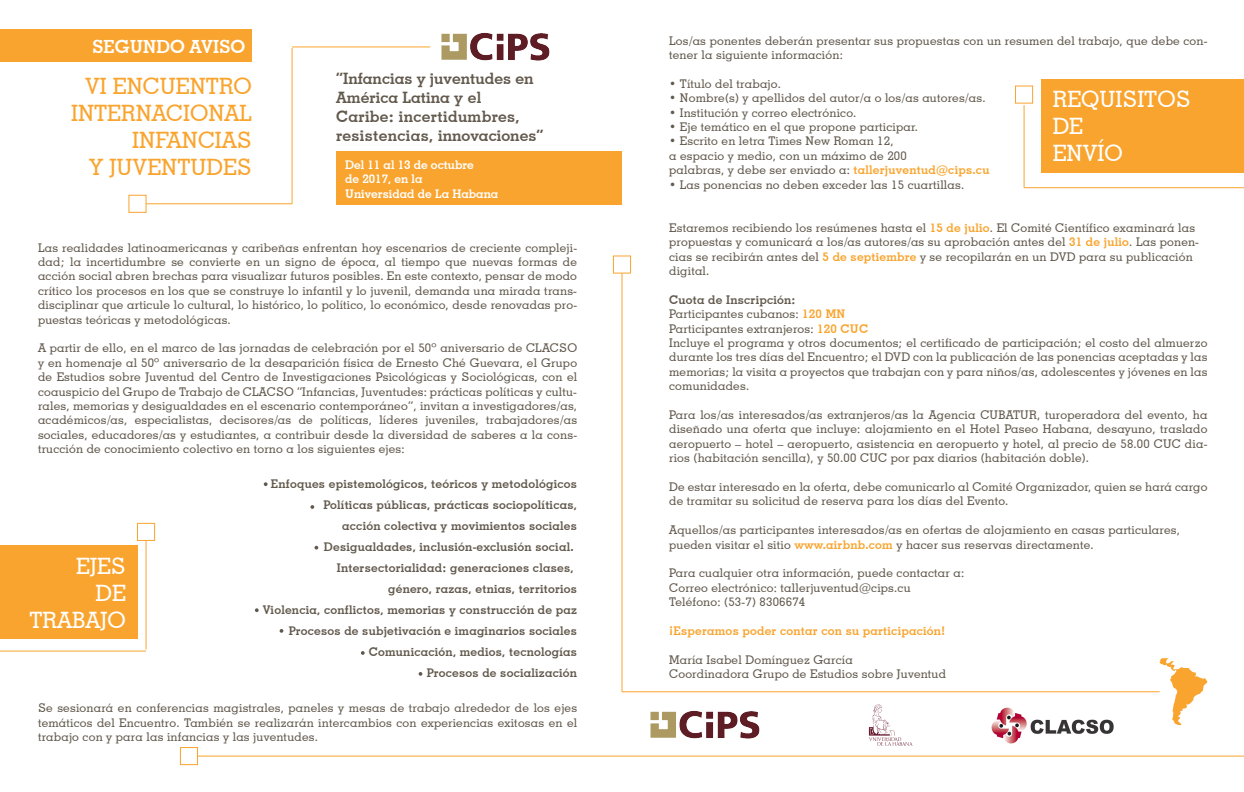
<style>
.page{position:relative;width:1244px;height:792px;background:#fff}
.page>*{position:absolute;margin:0;border:0;box-sizing:border-box;transform-origin:0 0}
.t1{font:500 22.6px/27.1px "Geometric Slab 703 BT";color:#f9a42e;text-align:right}
.t2{font:500 22.6px/27.1px "Geometric Slab 703 BT";color:#fff}
.t3{font:700 18.1px "Geometric Slab 703 BT";color:#fff}
.t4{font:700 15.7px/18.9px "Geometric Slab 703 BT";color:#62594d}
.t5{font:500 12px/14.4px "Geometric Slab 703 BT";letter-spacing:.02em;color:#62594d}
.t6{font:700 12px/21px "Geometric Slab 703 BT";letter-spacing:.02em;color:#62594d;text-align:right}
.t7{font:700 12px/14.4px "Geometric Slab 703 BT";color:#fff}
.t8{font:700 12px "Geometric Slab 703 BT";letter-spacing:.02em;color:#f9a42e}
.s1{font-weight:700;color:#f9a42e}
.s2{font-weight:700}
</style>
<div class="page">
<div style="left:0;top:546px;width:137px;height:93px;background:#f9a42e"></div>
<div style="left:1041px;top:79px;width:203px;height:94px;background:#f9a42e"></div>
<div style="left:0;top:29px;width:252px;height:33px;background:#f9a42e"></div>
<div style="left:336px;top:152px;width:286px;height:53px;background:#f9a42e"></div>
<svg style="left:1160px;top:658px;width:48px;height:67px"></svg>
<div style="left:128px;top:195px;width:19px;height:18px;border:1px solid #f9a42e"></div>
<div style="left:613px;top:255px;width:18px;height:19px;border:1px solid #f9a42e"></div>
<div style="left:137px;top:523px;width:18px;height:18px;border:1px solid #f9a42e"></div>
<div style="left:180px;top:747px;width:18px;height:18px;border:1px solid #f9a42e"></div>
<hr style="left:146px;top:203px;width:146px;height:1px;background:#f9a42e">
<hr style="left:0;top:651px;width:146px;height:1px;background:#f9a42e">
<hr style="left:198px;top:756px;width:1046px;height:1px;background:#f9a42e">
<hr style="left:622px;top:691px;width:538px;height:1px;background:#f9a42e">
<hr style="left:292px;top:48px;width:1px;height:156px;background:#f9a42e">
<hr style="left:146px;top:540px;width:1px;height:109px;background:#f9a42e">
<div style="left:1015px;top:86px;width:18px;height:18px;border:1px solid #f9a42e"></div>
<hr style="left:1024px;top:187px;width:220px;height:1px;background:#f9a42e">
<hr style="left:1024px;top:105px;width:1px;height:83px;background:#f9a42e">
<hr style="left:622px;top:273px;width:1px;height:419px;background:#f9a42e">
<hr style="left:292px;top:46px;width:138px;height:1px;background:#f9a42e">
<img style="left:441px;top:32px;width:109px;height:29px">
<img style="left:650px;top:710px;width:110px;height:29px">
<svg style="left:264px;top:482px;width:4px;height:4px"></svg>
<svg style="left:310px;top:505px;width:4px;height:4px"></svg>
<svg style="left:314px;top:546px;width:4px;height:4px"></svg>
<svg style="left:280px;top:629px;width:3px;height:4px"></svg>
<svg style="left:255px;top:608px;width:4px;height:4px"></svg>
<svg style="left:361px;top:651px;width:4px;height:4px"></svg>
<svg style="left:419px;top:672px;width:3px;height:4px"></svg>
<img style="left:991px;top:707px;width:123px;height:37px">
<svg style="left:869px;top:704px;width:44px;height:42px"></svg>
<h2 class="t3" style="left:92px;top:35px;width:155px">SEGUNDO AVISO</h2>
<h1 class="t1" style="left:71px;top:72px;width:182px">VI ENCUENTRO<br>INTERNACIONAL<br>INFANCIAS<br>Y JUVENTUDES</h1>
<h3 class="t4" style="left:336px;top:69px;width:209px">“Infancias y juventudes en<br>América Latina y el<br>Caribe: incertidumbres, resistencias, innovaciones”</h3>
<p class="t7" style="left:345px;top:157px;width:155px">Del 11 al 13 de octubre<br>de 2017, en la<br>Universidad de La Habana</p>
<p class="t5" style="left:38px;top:240px;width:541px;text-align:justify">Las realidades latinoamericanas y caribeñas enfrentan hoy escenarios de creciente compleji&shy;dad; la incertidumbre se convierte en un signo de época, al tiempo que nuevas formas de acción social abren brechas para visualizar futuros posibles. En este contexto, pensar de modo crítico los procesos en los que se construye lo infantil y lo juvenil, demanda una mirada trans&shy;disciplinar que articule lo cultural, lo histórico, lo político, lo económico, desde renovadas pro&shy;puestas teóricas y metodológicas.</p>
<p class="t5" style="left:38px;top:341px;width:541px;text-align:justify">A partir de ello, en el marco de las jornadas de celebración por el 50º aniversario de CLACSO y en homenaje al 50º aniversario de la desaparición física de Ernesto Ché Guevara, el Grupo de Estudios sobre Juventud del Centro de Investigaciones Psicológicas y Sociológicas, con el coauspicio del Grupo de Trabajo de CLACSO “Infancias, Juventudes: prácticas políticas y cultu&shy;rales, memorias y desigualdades en el escenario contemporáneo”, invitan a investigadores/as, académicos/as, especialistas, decisores/as de políticas, líderes juveniles, trabajadores/as sociales, educadores/as y estudiantes, a contribuir desde la diversidad de saberes a la cons&shy;trucción de conocimiento colectivo en torno a los siguientes ejes:</p>
<h1 class="t2" style="left:29px;top:552px;width:98px;text-align:right">EJES<br>DE<br>TRABAJO</h1>
<p class="t6" style="left:263px;top:473px;width:316px">Enfoques epistemológicos, teóricos y metodológicos Políticas públicas, prácticas sociopolíticas,<br>acción colectiva y movimientos sociales Desigualdades, inclusión-exclusión social.<br>Intersectorialidad: generaciones clases,<br>género, razas, etnias, territorios<br>Violencia, conflictos, memorias y construcción de paz Procesos de subjetivación e imaginarios sociales Comunicación, medios, tecnologías<br>Procesos de socialización</p>
<p class="t5" style="left:38px;top:701px;width:541px;text-align:justify">Se sesionará en conferencias magistrales, paneles y mesas de trabajo alrededor de los ejes temáticos del Encuentro. También se realizarán intercambios con experiencias exitosas en el trabajo con y para las infancias y las juventudes.</p>
<p class="t5" style="left:669px;top:33px;width:540px">Los/as ponentes deberán presentar sus propuestas con un resumen del trabajo, que debe con&shy;tener la siguiente información:</p>
<p class="t5" style="left:669px;top:76px;width:113px">• Título del trabajo.</p>
<p class="t5" style="left:669px;top:91px;width:318px">• Nombre(s) y apellidos del autor/a o los/as autores/as.</p>
<p class="t5" style="left:669px;top:105px;width:189px">• Institución y correo electrónico.</p>
<p class="t5" style="left:669px;top:119px;width:250px">• Eje temático en el que propone participar.</p>
<p class="t5" style="left:669px;top:134px;width:322px">• Escrito en letra Times New Roman 12,<br>a espacio y medio, con un máximo de 200<br>palabras, y debe ser enviado a: <span class="s1">tallerjuventud@cips.cu</span></p>
<p class="t5" style="left:669px;top:177px;width:297px">• Las ponencias no deben exceder las 15 cuartillas.</p>
<p class="t5" style="left:669px;top:220px;width:531px">Estaremos recibiendo los resúmenes hasta el <span class="s1">15 de julio</span>. El Comité Científico examinará las propuestas y comunicará a los/as autores/as su aprobación antes del <span class="s1">31 de julio</span>. Las ponen&shy;cias se recibirán antes del <span class="s1">5 de septiembre</span> y se recopilarán en un DVD para su publicación digital.</p>
<p class="t5" style="left:669px;top:292px;width:540px"><span class="s2">Cuota de Inscripción:<br></span>Participantes cubanos: <span class="s1">120 MN<br></span>Participantes extranjeros: <span class="s1">120 CUC<br></span>Incluye el programa y otros documentos; el certificado de participación; el costo del almuerzo durante los tres días del Encuentro; el DVD con la publicación de las ponencias aceptadas y las memorias; la visita a proyectos que trabajan con y para niños/as, adolescentes y jóvenes en las comunidades.</p>
<p class="t5" style="left:669px;top:407px;width:540px;text-align:justify">Para los/as interesados/as extranjeros/as la Agencia CUBATUR, turoperadora del evento, ha diseñado una oferta que incluye: alojamiento en el Hotel Paseo Habana, desayuno, traslado aeropuerto – hotel – aeropuerto, asistencia en aeropuerto y hotel, al precio de 58.00 CUC dia&shy;rios (habitación sencilla), y 50.00 CUC por pax diarios (habitación doble).</p>
<p class="t5" style="left:669px;top:479px;width:540px">De estar interesado en la oferta, debe comunicarlo al Comité Organizador, quien se hará cargo de tramitar su solicitud de reserva para los días del Evento.</p>
<p class="t5" style="left:669px;top:523px;width:512px">Aquellos/as participantes interesados/as en ofertas de alojamiento en casas particulares, pueden visitar el sitio <span class="s1">www.airbnb.com</span> y hacer sus reservas directamente.</p>
<p class="t5" style="left:669px;top:566px;width:297px">Para cualquier otra información, puede contactar a:<br>Correo electrónico: tallerjuventud@cips.cu<br>Teléfono: (53-7) 8306674</p>
<p class="t8" style="left:669px;top:623px;width:278px">¡Esperamos poder contar con su participación!</p>
<p class="t5" style="left:669px;top:652px;width:278px">María Isabel Domínguez García<br>Coordinadora Grupo de Estudios sobre Juventud</p>
<h1 class="t2" style="left:1053px;top:85px;width:139px">REQUISITOS<br>DE<br>ENVÍO</h1>
</div>
